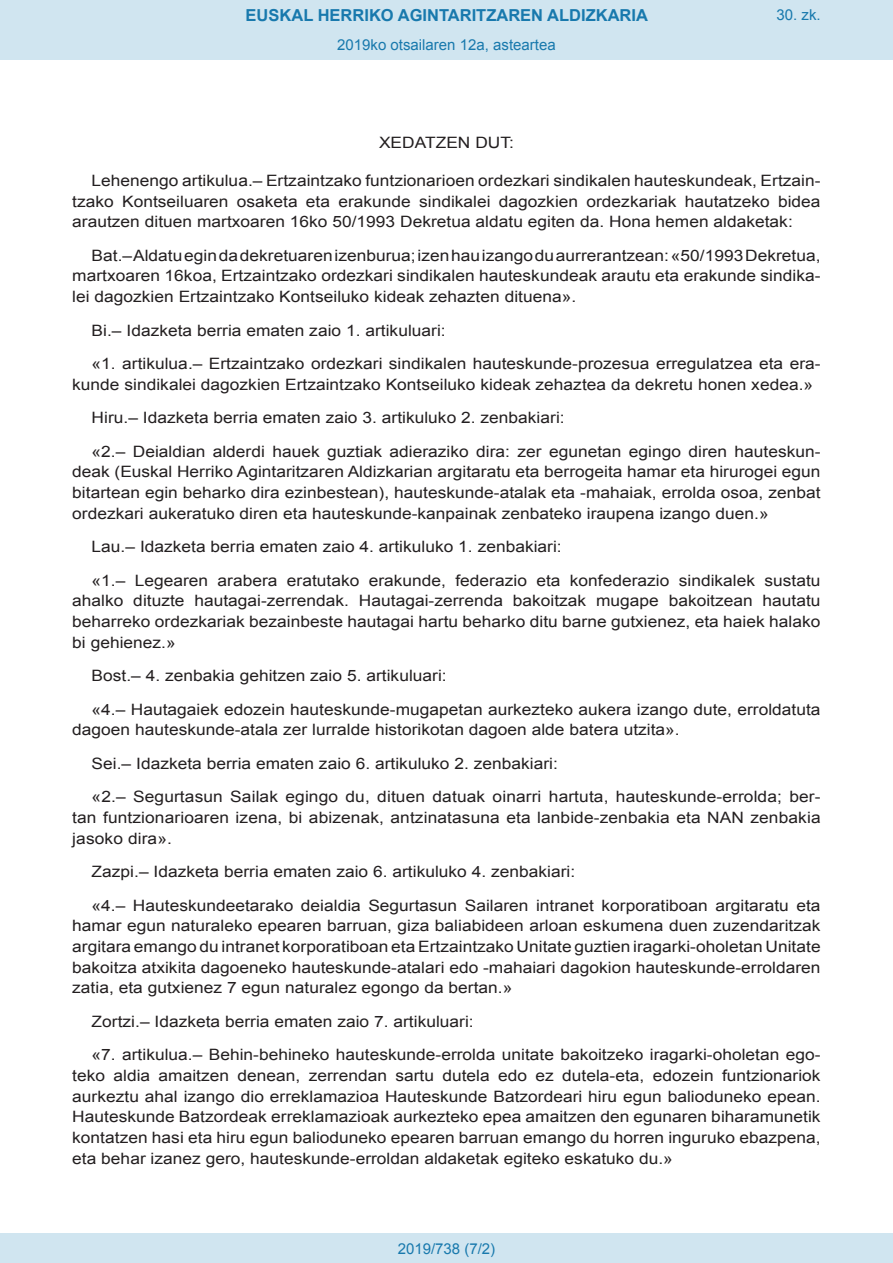
<style>
.page{position:relative;width:893px;height:1263px;background:#fff}
.page>*{position:absolute;margin:0;border:0;box-sizing:border-box;transform-origin:0 0}
.t1{font:700 16.5px "Arial";color:#1879ad}
.BOPVDetalle{font:15.6px/20.7px "Arial";color:#231f20;text-align:justify;scale:1.11 1}
.BOPVClave{font:15.6px "Arial";color:#231f20;scale:1.11 1}
.Paginacion_Centro{font:15px "Arial";color:#1879ad}
</style>
<div class="page">
<div style="left:0;top:0;width:893px;height:60px;background:#d0e5f0"></div>
<div style="left:0;top:1233px;width:893px;height:30px;background:#d0e5f0"></div>
<p class="t1" style="left:246px;top:4px;width:404px">EUSKAL HERRIKO AGINTARITZAREN ALDIZKARIA</p>
<p class="Paginacion_Centro" style="left:337px;top:35px;width:220px">2019ko otsailaren 12a, asteartea</p>
<p class="Paginacion_Centro" style="left:776px;top:5px;width:46px">30. zk.</p>
<p class="BOPVClave" style="left:379px;top:132px;width:123px">XEDATZEN DUT:</p>
<p class="BOPVDetalle" style="left:72px;top:170px;width:676px;text-indent:19px">Lehenengo artikulua.– Ertzaintzako funtzionarioen ordezkari sindikalen hauteskundeak, Ertzain&shy;tzako Kontseiluaren osaketa eta erakunde sindikalei dagozkien ordezkariak hautatzeko bidea arautzen dituen martxoaren 16ko 50/1993 Dekretua aldatu egiten da. Hona hemen aldaketak:</p>
<p class="BOPVDetalle" style="left:72px;top:245px;width:676px;text-indent:19px">Bat.– Aldatu egin da dekretuaren izenburua; izen hau izango du aurrerantzean: «50/1993 Dekretua, martxoaren 16koa, Ertzaintzako ordezkari sindikalen hauteskundeak arautu eta erakunde sindika&shy;lei dagozkien Ertzaintzako Kontseiluko kideak zehazten dituena».</p>
<p class="BOPVDetalle" style="left:92px;top:320px;width:320px">Bi.– Idazketa berria ematen zaio 1. artikuluari:</p>
<p class="BOPVDetalle" style="left:72px;top:353px;width:676px;text-indent:19px">«1. artikulua.– Ertzaintzako ordezkari sindikalen hauteskunde-prozesua erregulatzea eta era&shy;kunde sindikalei dagozkien Ertzaintzako Kontseiluko kideak zehaztea da dekretu honen xedea.»</p>
<p class="BOPVDetalle" style="left:92px;top:407px;width:428px">Hiru.– Idazketa berria ematen zaio 3. artikuluko 2. zenbakiari:</p>
<p class="BOPVDetalle" style="left:72px;top:441px;width:676px;text-indent:19px">«2.– Deialdian alderdi hauek guztiak adieraziko dira: zer egunetan egingo diren hauteskun&shy;deak (Euskal Herriko Agintaritzaren Aldizkarian argitaratu eta berrogeita hamar eta hirurogei egun bitartean egin beharko dira ezinbestean), hauteskunde-atalak eta -mahaiak, errolda osoa, zenbat ordezkari aukeratuko diren eta hauteskunde-kanpainak zenbateko iraupena izango duen.»</p>
<p class="BOPVDetalle" style="left:92px;top:536px;width:425px">Lau.– Idazketa berria ematen zaio 4. artikuluko 1. zenbakiari:</p>
<p class="BOPVDetalle" style="left:72px;top:570px;width:676px;text-indent:19px">«1.– Legearen arabera eratutako erakunde, federazio eta konfederazio sindikalek sustatu ahalko dituzte hautagai-zerrendak. Hautagai-zerrenda bakoitzak mugape bakoitzean hautatu beharreko ordezkariak bezainbeste hautagai hartu beharko ditu barne gutxienez, eta haiek halako bi gehienez.»</p>
<p class="BOPVDetalle" style="left:92px;top:665px;width:321px">Bost.– 4. zenbakia gehitzen zaio 5. artikuluari:</p>
<p class="BOPVDetalle" style="left:72px;top:699px;width:676px;text-indent:19px">«4.– Hautagaiek edozein hauteskunde-mugapetan aurkezteko aukera izango dute, erroldatuta dagoen hauteskunde-atala zer lurralde historikotan dagoen alde batera utzita».</p>
<p class="BOPVDetalle" style="left:92px;top:753px;width:422px">Sei.– Idazketa berria ematen zaio 6. artikuluko 2. zenbakiari:</p>
<p class="BOPVDetalle" style="left:72px;top:787px;width:676px;text-indent:19px">«2.– Segurtasun Sailak egingo du, dituen datuak oinarri hartuta, hauteskunde-errolda; ber&shy;tan funtzionarioaren izena, bi abizenak, antzinatasuna eta lanbide-zenbakia eta NAN zenbakia jasoko dira».</p>
<p class="BOPVDetalle" style="left:92px;top:861px;width:437px">Zazpi.– Idazketa berria ematen zaio 6. artikuluko 4. zenbakiari:</p>
<p class="BOPVDetalle" style="left:72px;top:895px;width:676px;text-indent:19px">«4.– Hauteskundeetarako deialdia Segurtasun Sailaren intranet korporatiboan argitaratu eta hamar egun naturaleko epearen barruan, giza baliabideen arloan eskumena duen zuzendaritzak argitara emango du intranet korporatiboan eta Ertzaintzako Unitate guztien iragarki-oholetan Unitate bakoitza atxikita dagoeneko hauteskunde-atalari edo -mahaiari dagokion hauteskunde-erroldaren zatia, eta gutxienez 7 egun naturalez egongo da bertan.»</p>
<p class="BOPVDetalle" style="left:92px;top:1011px;width:346px">Zortzi.– Idazketa berria ematen zaio 7. artikuluari:</p>
<p class="BOPVDetalle" style="left:72px;top:1045px;width:676px;text-indent:19px">«7. artikulua.– Behin-behineko hauteskunde-errolda unitate bakoitzeko iragarki-oholetan ego&shy;teko aldia amaitzen denean, zerrendan sartu dutela edo ez dutela-eta, edozein funtzionariok aurkeztu ahal izango dio erreklamazioa Hauteskunde Batzordeari hiru egun balioduneko epean.<br>Hauteskunde Batzordeak erreklamazioak aurkezteko epea amaitzen den egunaren biharamunetik kontatzen hasi eta hiru egun balioduneko epearen barruan emango du horren inguruko ebazpena, eta behar izanez gero, hauteskunde-erroldan aldaketak egiteko eskatuko du.»</p>
<p class="Paginacion_Centro" style="left:398px;top:1238px;width:99px">2019/738 (7/2)</p>
</div>
